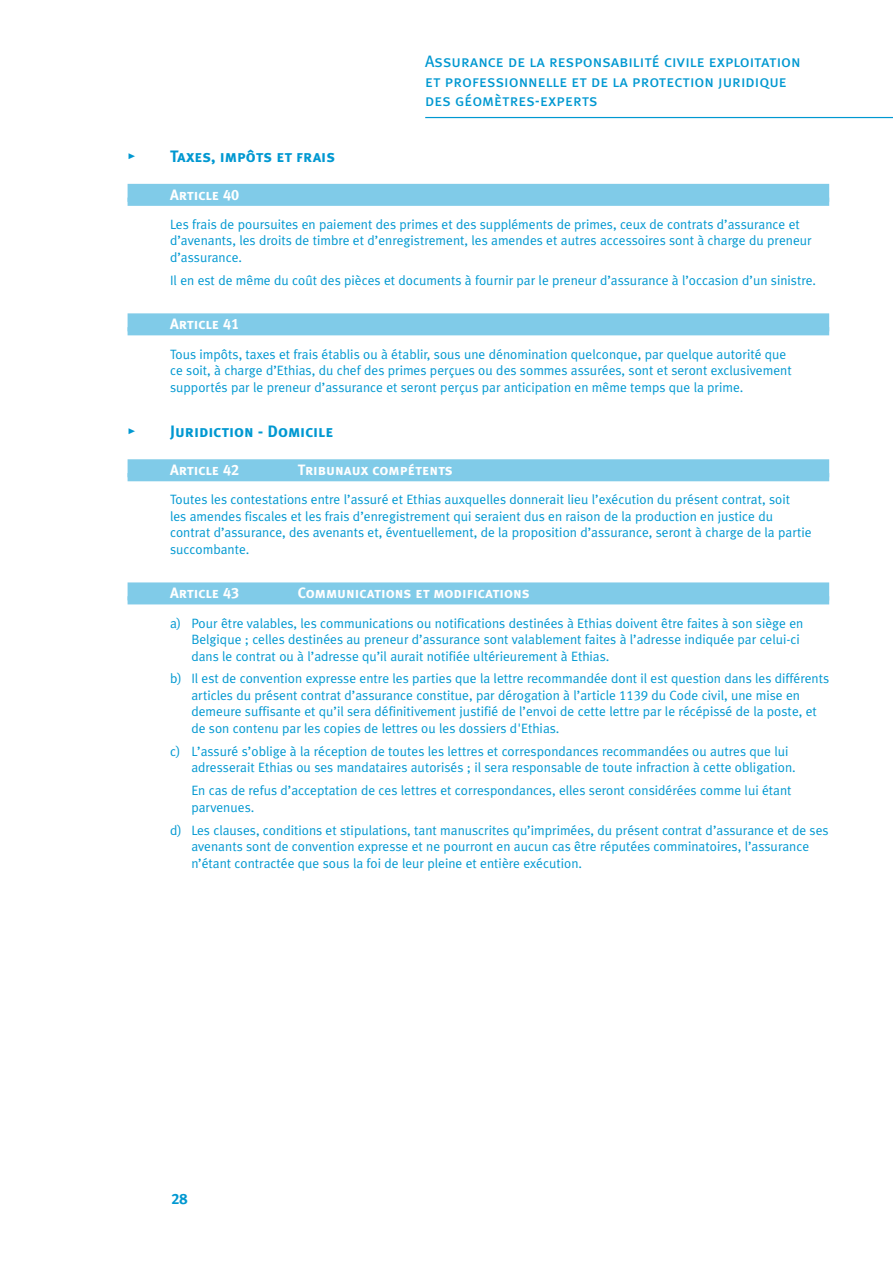
<style>
.page{position:relative;width:893px;height:1263px;background:#fff}
.page>*{position:absolute;margin:0;border:0;box-sizing:border-box;transform-origin:0 0}
.t1{font:16.5px/19.8px "Meta Ethias Book Caps";color:#0098d1}
.t2{font:16.5px "Meta Ethias Bold Caps";color:#0098d1}
.t3{font:15px "Meta Ethias Bold Caps";color:#fff}
.t4{font:15px "Meta Ethias Bold Caps";color:#0098d1}
.t5{font:13.5px/16.5px "Meta Ethias Normal";color:#0098d1}
</style>
<div class="page">
<hr style="left:425px;top:117px;width:468px;height:1px;background:#0098d1">
<div style="left:128px;top:184px;width:701px;height:18px;background:#80cbe8"></div>
<div style="left:128px;top:198px;width:701px;height:8px;background:#80cbe8"></div>
<div style="left:128px;top:313px;width:701px;height:18px;background:#80cbe8"></div>
<div style="left:128px;top:327px;width:701px;height:8px;background:#80cbe8"></div>
<div style="left:128px;top:459px;width:701px;height:18px;background:#80cbe8"></div>
<div style="left:128px;top:473px;width:701px;height:8px;background:#80cbe8"></div>
<div style="left:128px;top:582px;width:701px;height:18px;background:#80cbe8"></div>
<div style="left:128px;top:596px;width:701px;height:8px;background:#80cbe8"></div>
<p class="t1" style="left:425px;top:51px;width:377px">Assurance de la responsabilité civile exploitation et professionnelle et de la protection juridique des géomètres-experts</p>
<p class="t2" style="left:128px;top:146px;width:209px">• Taxes, impôts et frais</p>
<p class="t3" style="left:170px;top:186px;width:71px">Article 40</p>
<p class="t5" style="left:170px;top:216px;width:643px">Les frais de poursuites en paiement des primes et des suppléments de primes, ceux de contrats d’assurance et d’avenants, les droits de timbre et d’enregistrement, les amendes et autres accessoires sont à charge du preneur d’assurance.</p>
<p class="t5" style="left:170px;top:272px;width:648px">Il en est de même du coût des pièces et documents à fournir par le preneur d’assurance à l’occasion d’un sinistre.</p>
<p class="t3" style="left:170px;top:315px;width:71px">Article 41</p>
<p class="t5" style="left:170px;top:345px;width:623px">Tous impôts, taxes et frais établis ou à établir, sous une dénomination quelconque, par quelque autorité que ce soit, à charge d’Ethias, du chef des primes perçues ou des sommes assurées, sont et seront exclusivement supportés par le preneur d’assurance et seront perçus par anticipation en même temps que la prime.</p>
<p class="t2" style="left:128px;top:422px;width:207px">• Juridiction - Domicile</p>
<p class="t3" style="left:170px;top:461px;width:71px">Article 42</p>
<p class="t3" style="left:298px;top:461px;width:157px">Tribunaux compétents</p>
<p class="t5" style="left:170px;top:491px;width:643px">Toutes les contestations entre l’assuré et Ethias auxquelles donnerait lieu l’exécution du présent contrat, soit<br>les amendes fiscales et les frais d’enregistrement qui seraient dus en raison de la production en justice du contrat d’assurance, des avenants et, éventuellement, de la proposition d’assurance, seront à charge de la partie succombante.</p>
<p class="t3" style="left:170px;top:584px;width:71px">Article 43</p>
<p class="t3" style="left:298px;top:584px;width:234px">Communications et modifications</p>
<p class="t5" style="left:191px;top:614px;width:614px;text-indent:-21px">a) Pour être valables, les communications ou notifications destinées à Ethias doivent être faites à son siège en<br>Belgique ; celles destinées au preneur d’assurance sont valablement faites à l’adresse indiquée par celui-ci dans le contrat ou à l’adresse qu’il aurait notifiée ultérieurement à Ethias.</p>
<p class="t5" style="left:191px;top:670px;width:639px;text-indent:-21px">b) Il est de convention expresse entre les parties que la lettre recommandée dont il est question dans les différents articles du présent contrat d’assurance constitue, par dérogation à l’article 1139 du Code civil, une mise en demeure suffisante et qu’il sera définitivement justifié de l’envoi de cette lettre par le récépissé de la poste, et de son contenu par les copies de lettres ou les dossiers d'Ethias.</p>
<p class="t5" style="left:191px;top:743px;width:606px;text-indent:-21px">c) L’assuré s’oblige à la réception de toutes les lettres et correspondances recommandées ou autres que lui adresserait Ethias ou ses mandataires autorisés ; il sera responsable de toute infraction à cette obligation.</p>
<p class="t5" style="left:191px;top:782px;width:602px">En cas de refus d’acceptation de ces lettres et correspondances, elles seront considérées comme lui étant parvenues.</p>
<p class="t5" style="left:191px;top:821px;width:639px;text-indent:-21px">d) Les clauses, conditions et stipulations, tant manuscrites qu’imprimées, du présent contrat d’assurance et de ses avenants sont de convention expresse et ne pourront en aucun cas être réputées comminatoires, l’assurance n’étant contractée que sous la foi de leur pleine et entière exécution.</p>
<p class="t4" style="left:172px;top:1190px;width:18px">28</p>
</div>
